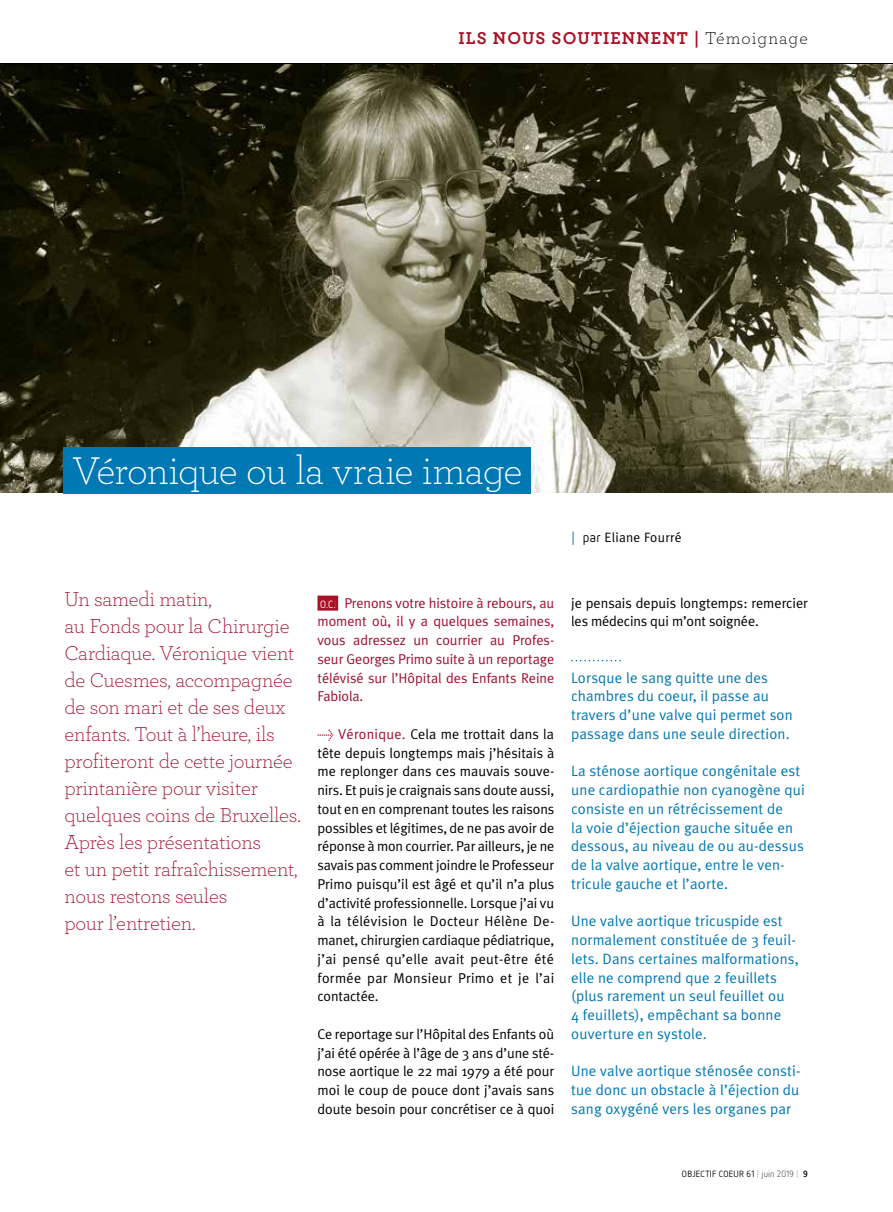
<style>
.page{position:relative;width:893px;height:1212px;background:#fff}
.page>*{position:absolute;margin:0;border:0;box-sizing:border-box;transform-origin:0 0}
.t1{font:300 40.5px "Archer";letter-spacing:-.025em;color:#fff}
.t2{font:300 21px/27px "Archer";letter-spacing:-.01em;color:#a10e2f}
.t3{font:700 18px "Archer";letter-spacing:.06em;color:#aa1124}
.t4{font:15px/18.8px "Meta Plus Normal";letter-spacing:.01em;color:#0078b3}
.t5{font:14.25px/18.8px "Meta Plus Normal";color:#000;text-align:justify}
.t6{font:14.25px/18.8px "Meta Plus Normal";letter-spacing:-.005em;color:#a10e2f;text-align:justify}
.t7{font:13.5px "Meta Plus Normal";letter-spacing:.02em;color:#000}
.t8{font:9px "Netto OT";letter-spacing:.03em;color:#000}
.s1{font-weight:300;color:#000}
.s2{font-family:"Netto OT";color:#0078b3}
.s3{font-family:"Netto OT"}
.s4{font-family:"Netto OT";font-size:10.5px;color:#fff}
.s5{color:#a10e2f}
.s6{font-family:"Perfograma";color:#3fa535}
.s7{font-weight:300}
.s8{font-weight:700}
</style>
<div class="page">
<img style="left:0;top:65px;width:893px;height:428px">
<svg style="left:317px;top:596px;width:21px;height:15px"></svg>
<div style="left:321px;top:600px;width:14px;height:8px;background:#aa1124"></div>
<svg style="left:571px;top:660px;width:50px;height:1px"></svg>
<div style="left:64px;top:447px;width:467px;height:46px;background:#0078b3"></div>
<hr style="left:0;top:64px;width:893px;height:1px;background:#000">
<p class="t3" style="left:459px;top:24px;width:351px">ILS NOUS SOUTIENNENT | <span class="s1">Témoignage</span></p>
<h1 class="t1" style="left:72px;top:444px;width:452px">Véronique ou la vraie image</h1>
<p class="t7" style="left:571px;top:530px;width:112px"><span class="s2">|</span> <span class="s3">par</span> Eliane Fourré</p>
<p class="t2" style="left:64px;top:584px;width:238px">Un samedi matin,<br>au Fonds pour la Chirurgie<br>Cardiaque. Véronique vient de Cuesmes, accompagnée de son mari et de ses deux enfants. Tout à l’heure, ils profiteront de cette journée printanière pour visiter quelques coins de Bruxelles.<br>Après les présentations<br>et un petit rafraîchissement, nous restons seules<br>pour l’entretien.</p>
<p class="t6" style="left:317px;top:593px;width:238px"><span class="s4">O.C.</span> Prenons votre histoire à rebours, au moment où, il y a quelques semaines, vous adressez un courrier au Profes&shy;seur Georges Primo suite à un reportage télévisé sur l’Hôpital des Enfants Reine Fabiola.</p>
<p class="t5" style="left:317px;top:724px;width:238px"><span class="s5">&gt; Véronique.</span> Cela me trottait dans la tête depuis longtemps mais j’hésitais à me replonger dans ces mauvais souve&shy;nirs. Et puis je craignais sans doute aussi, tout en en comprenant toutes les raisons possibles et légitimes, de ne pas avoir de réponse à mon courrier. Par ailleurs, je ne savais pas comment joindre le Professeur Primo puisqu’il est âgé et qu’il n’a plus d’activité professionnelle. Lorsque j’ai vu à la télévision le Docteur Hélène De&shy;manet, chirurgien cardiaque pédiatrique, j’ai pensé qu’elle avait peut-être été formée par Monsieur Primo et je l’ai contactée.</p>
<p class="t5" style="left:317px;top:1024px;width:238px">Ce reportage sur l’Hôpital des Enfants où j’ai été opérée à l’âge de 3 ans d’une sté&shy;nose aortique le 22 mai 1979 a été pour moi le coup de pouce dont j’avais sans doute besoin pour concrétiser ce à quoi</p>
<p class="t5" style="left:571px;top:593px;width:238px">je pensais depuis longtemps: remercier les médecins qui m’ont soignée.</p>
<p class="t4" style="left:571px;top:668px;width:223px">Lorsque le sang quitte une des chambres du coeur, il passe au travers d’une valve qui permet son passage dans une seule direction.</p>
<p class="t4" style="left:571px;top:762px;width:235px">La sténose aortique congénitale est une cardiopathie non cyanogène qui consiste en un rétrécissement de<br>la voie d’éjection gauche située en dessous, au niveau de ou au-dessus de la valve aortique, entre le ven&shy;tricule gauche et l’aorte.</p>
<p class="t4" style="left:571px;top:912px;width:229px">Une valve aortique tricuspide est normalement constituée de 3 feuil&shy;lets. Dans certaines malformations, elle ne comprend que 2 feuillets (plus rarement un seul feuillet ou<br>4 feuillets), empêchant sa bonne ouverture en systole.</p>
<p class="t4" style="left:571px;top:1062px;width:231px;text-align:justify">Une valve aortique sténosée consti&shy;tue donc un obstacle à l’éjection du sang oxygéné vers les organes par</p>
<p class="t8" style="left:682px;top:1168px;width:127px">OBJECTIF COEUR 61 <span class="s6">|</span> <span class="s7">juin 2019</span> <span class="s6">|</span> <span class="s8">9</span></p>
</div>
